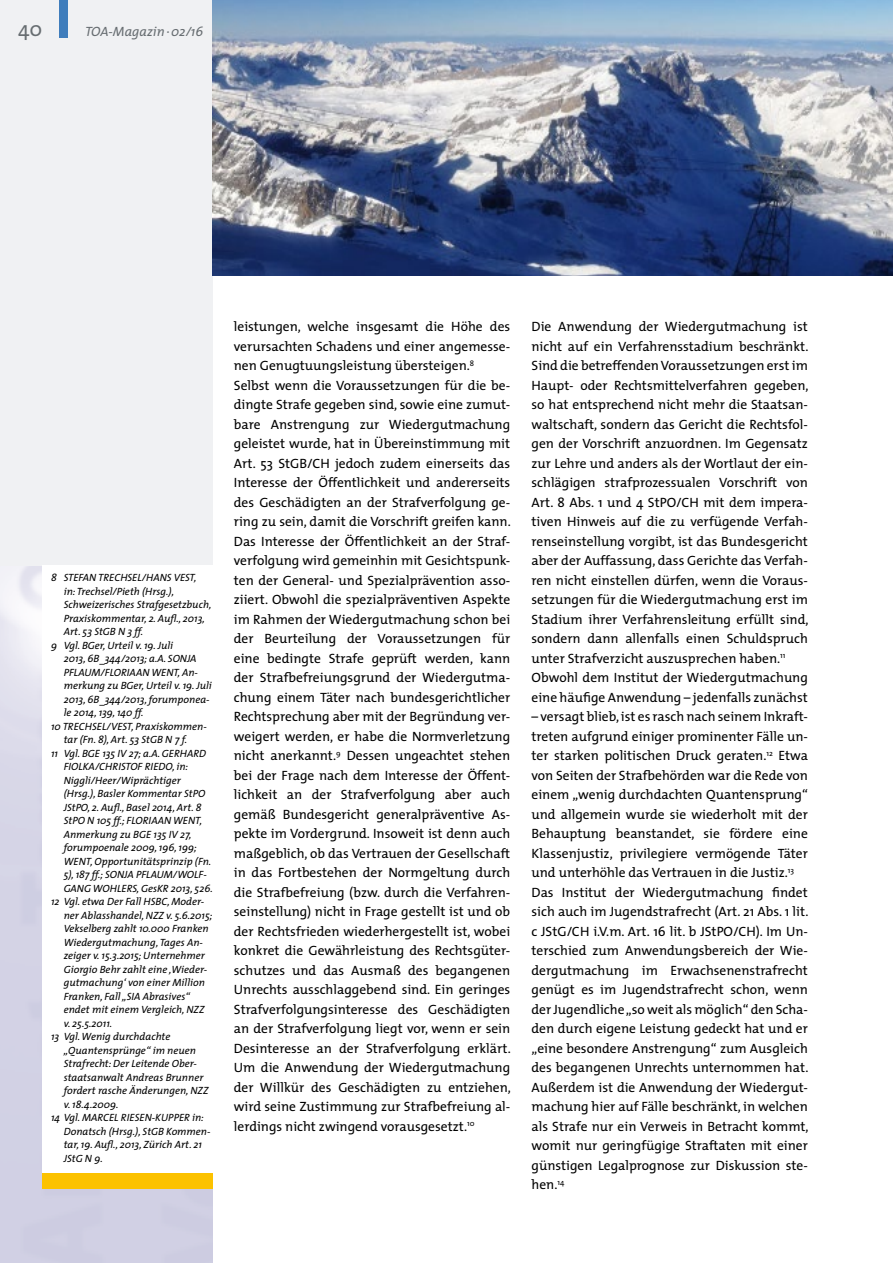
<style>
.page{position:relative;width:893px;height:1263px;background:#fff}
.page>*{position:absolute;margin:0;border:0;box-sizing:border-box;transform-origin:0 0}
.t1{font:21px "The Mix";color:#676d71}
.t2{font:13.5px/19.5px "The Mix";color:#000}
.t3{font:italic 13.5px "The Mix";color:#676d71}
.t4{font:italic 10.5px "The Mix";color:#000}
</style>
<div class="page">
<img style="left:0;top:565px;width:213px;height:698px">
<div style="left:0;top:0;width:213px;height:565px;background:#f0f1f3"></div>
<div style="left:43px;top:1173px;width:170px;height:16px;background:#fcc200"></div>
<div style="left:43px;top:565px;width:172px;height:608px;background:#fff"></div>
<img style="left:213px;top:0;width:680px;height:275px">
<div style="left:60px;top:0;width:8px;height:38px;background:#3f7dbc"></div>
<h1 class="t1" style="left:18px;top:12px;width:26px">40</h1>
<p class="t3" style="left:85px;top:21px;width:120px">TOA-Magazin · 02/16</p>
<p class="t4" style="left:51px;top:569px;width:147px">8 STEFAN TRECHSEL/HANS VEST,</p>
<p class="t4" style="left:64px;top:582px;width:112px">in: Trechsel/Pieth (Hrsg.),</p>
<p class="t4" style="left:64px;top:596px;width:149px">Schweizerisches Strafgesetzbuch,</p>
<p class="t4" style="left:64px;top:609px;width:143px">Praxiskommentar, 2. Aufl., 2013,</p>
<p class="t4" style="left:64px;top:623px;width:81px">Art. 53 StGB N 3 ff.</p>
<p class="t4" style="left:51px;top:636px;width:124px">9 Vgl. BGer, Urteil v. 19. Juli</p>
<p class="t4" style="left:64px;top:650px;width:134px">2013, 6B_344/2013; a.A. SONJA</p>
<p class="t4" style="left:64px;top:663px;width:136px">PFLAUM/FLORIAAN WENT, An-</p>
<p class="t4" style="left:64px;top:677px;width:149px">merkung zu BGer, Urteil v. 19. Juli</p>
<p class="t4" style="left:64px;top:690px;width:147px">2013, 6B_344/2013, forumponea-</p>
<p class="t4" style="left:64px;top:704px;width:81px">le 2014, 139, 140 ff.</p>
<p class="t4" style="left:51px;top:717px;width:157px">10 TRECHSEL/VEST, Praxiskommen-</p>
<p class="t4" style="left:64px;top:731px;width:125px">tar (Fn. 8), Art. 53 StGB N 7 f.</p>
<p class="t4" style="left:51px;top:744px;width:157px">11 Vgl. BGE 135 IV 27; a.A. GERHARD</p>
<p class="t4" style="left:64px;top:758px;width:126px">FIOLKA/CHRISTOF RIEDO, in:</p>
<p class="t4" style="left:64px;top:771px;width:118px">Niggli/Heer/Wiprächtiger</p>
<p class="t4" style="left:64px;top:785px;width:143px">(Hrsg.), Basler Kommentar StPO</p>
<p class="t4" style="left:64px;top:798px;width:139px">JStPO, 2. Aufl., Basel 2014, Art. 8</p>
<p class="t4" style="left:64px;top:812px;width:140px">StPO N 105 ff.; FLORIAAN WENT,</p>
<p class="t4" style="left:64px;top:825px;width:129px">Anmerkung zu BGE 135 IV 27,</p>
<p class="t4" style="left:64px;top:839px;width:134px">forumpoenale 2009, 196, 199;</p>
<p class="t4" style="left:64px;top:852px;width:149px">WENT, Opportunitätsprinzip (Fn.</p>
<p class="t4" style="left:64px;top:866px;width:145px">5), 187 ff.; SONJA PFLAUM/WOLF-</p>
<p class="t4" style="left:64px;top:879px;width:150px">GANG WOHLERS, GesKR 2013, 526.</p>
<p class="t4" style="left:51px;top:893px;width:155px">12 Vgl. etwa Der Fall HSBC, Moder-</p>
<p class="t4" style="left:64px;top:907px;width:150px">ner Ablasshandel, NZZ v. 5.6.2015;</p>
<p class="t4" style="left:64px;top:920px;width:147px">Vekselberg zahlt 10.000 Franken</p>
<p class="t4" style="left:64px;top:934px;width:141px">Wiedergutmachung, Tages An-</p>
<p class="t4" style="left:64px;top:947px;width:143px">zeiger v. 15.3.2015; Unternehmer</p>
<p class="t4" style="left:64px;top:961px;width:145px">Giorgio Behr zahlt eine ‚Wieder-</p>
<p class="t4" style="left:64px;top:974px;width:143px">gutmachung‘ von einer Million</p>
<p class="t4" style="left:64px;top:988px;width:128px">Franken, Fall „SIA Abrasives“</p>
<p class="t4" style="left:64px;top:1001px;width:142px">endet mit einem Vergleich, NZZ</p>
<p class="t4" style="left:64px;top:1015px;width:50px">v. 25.5.2011.</p>
<p class="t4" style="left:51px;top:1028px;width:121px">13 Vgl. Wenig durchdachte</p>
<p class="t4" style="left:64px;top:1042px;width:134px">„Quantensprünge“ im neuen</p>
<p class="t4" style="left:64px;top:1055px;width:135px">Strafrecht: Der Leitende Ober-</p>
<p class="t4" style="left:64px;top:1069px;width:141px">staatsanwalt Andreas Brunner</p>
<p class="t4" style="left:64px;top:1082px;width:146px">fordert rasche Änderungen, NZZ</p>
<p class="t4" style="left:64px;top:1096px;width:56px">v. 18.4.2009.</p>
<p class="t4" style="left:51px;top:1109px;width:154px">14 Vgl. MARCEL RIESEN-KUPPER in:</p>
<p class="t4" style="left:64px;top:1123px;width:148px">Donatsch (Hrsg.), StGB Kommen-</p>
<p class="t4" style="left:64px;top:1136px;width:140px">tar, 19. Aufl., 2013, Zürich Art. 21</p>
<p class="t4" style="left:64px;top:1150px;width:40px">JStG N 9.</p>
<p class="t2" style="left:234px;top:316px;width:279px">leistungen, welche insgesamt die Höhe des verursachten Schadens und einer angemesse&shy;nen Genugtuungsleistung übersteigen. <sup>8<br></sup>Selbst wenn die Voraussetzungen für die be&shy;dingte Strafe gegeben sind, sowie eine zumut&shy;bare Anstrengung zur Wiedergutmachung geleistet wurde, hat in Übereinstimmung mit Art. 53 StGB/CH jedoch zudem einerseits das Interesse der Öffentlichkeit und andererseits des Geschädigten an der Strafverfolgung ge&shy;ring zu sein, damit die Vorschrift greifen kann.<br>Das Interesse der Öffentlichkeit an der Straf&shy;verfolgung wird gemeinhin mit Gesichtspunk&shy;ten der General- und Spezialprävention asso&shy;ziiert. Obwohl die spezialpräventiven Aspekte im Rahmen der Wiedergutmachung schon bei der Beurteilung der Voraussetzungen für eine bedingte Strafe geprüft werden, kann der Strafbefreiungsgrund der Wiedergutma&shy;chung einem Täter nach bundesgerichtlicher Rechtsprechung aber mit der Begründung ver&shy;weigert werden, er habe die Normverletzung nicht anerkannt. <sup>9</sup> Dessen ungeachtet stehen bei der Frage nach dem Interesse der Öffent&shy;lichkeit an der Strafverfolgung aber auch gemäß Bundesgericht generalpräventive As&shy;pekte im Vordergrund. Insoweit ist denn auch maßgeblich, ob das Vertrauen der Gesellschaft in das Fortbestehen der Normgeltung durch die Strafbefreiung (bzw. durch die Verfahren&shy;seinstellung) nicht in Frage gestellt ist und ob der Rechtsfrieden wiederhergestellt ist, wobei konkret die Gewährleistung des Rechtsgüter&shy;schutzes und das Ausmaß des begangenen Unrechts ausschlaggebend sind. Ein geringes Strafverfolgungsinteresse des Geschädigten an der Strafverfolgung liegt vor, wenn er sein Desinteresse an der Strafverfolgung erklärt.<br>Um die Anwendung der Wiedergutmachung der Willkür des Geschädigten zu entziehen, wird seine Zustimmung zur Strafbefreiung al&shy;lerdings nicht zwingend vorausgesetzt.<sup>10</sup></p>
<p class="t2" style="left:531px;top:316px;width:279px">Die Anwendung der Wiedergutmachung ist nicht auf ein Verfahrensstadium beschränkt.<br>Sind die betreffenden Voraussetzungen erst im Haupt- oder Rechtsmittelverfahren gegeben, so hat entsprechend nicht mehr die Staatsan&shy;waltschaft, sondern das Gericht die Rechtsfol&shy;gen der Vorschrift anzuordnen. Im Gegensatz zur Lehre und anders als der Wortlaut der ein&shy;schlägigen strafprozessualen Vorschrift von Art. 8 Abs. 1 und 4 StPO/CH mit dem impera&shy;tiven Hinweis auf die zu verfügende Verfah&shy;renseinstellung vorgibt, ist das Bundesgericht aber der Auffassung, dass Gerichte das Verfah&shy;ren nicht einstellen dürfen, wenn die Voraus&shy;setzungen für die Wiedergutmachung erst im Stadium ihrer Verfahrensleitung erfüllt sind, sondern dann allenfalls einen Schuldspruch unter Strafverzicht auszusprechen haben. <sup>11<br></sup>Obwohl dem Institut der Wiedergutmachung eine häufige Anwendung – jedenfalls zunächst</p>
<p class="t2" style="left:531px;top:706px;width:279px">– versagt blieb, ist es rasch nach seinem Inkraft&shy;treten aufgrund einiger prominenter Fälle un&shy;ter starken politischen Druck geraten. <sup>12</sup> Etwa von Seiten der Strafbehörden war die Rede von einem „wenig durchdachten Quantensprung“ und allgemein wurde sie wiederholt mit der Behauptung beanstandet, sie fördere eine Klassenjustiz, privilegiere vermögende Täter und unterhöhle das Vertrauen in die Justiz. <sup>13<br></sup>Das Institut der Wiedergutmachung findet sich auch im Jugendstrafrecht (Art. 21 Abs. 1 lit. c JStG/CH i.V.m. Art. 16 lit. b JStPO/CH). Im Un&shy;terschied zum Anwendungsbereich der Wie&shy;dergutmachung im Erwachsenenstrafrecht genügt es im Jugendstrafrecht schon, wenn der Jugendliche „so weit als möglich“ den Scha&shy;den durch eigene Leistung gedeckt hat und er „eine besondere Anstrengung“ zum Ausgleich des begangenen Unrechts unternommen hat.<br>Außerdem ist die Anwendung der Wiedergut&shy;machung hier auf Fälle beschränkt, in welchen als Strafe nur ein Verweis in Betracht kommt, womit nur geringfügige Straftaten mit einer günstigen Legalprognose zur Diskussion ste&shy;hen.<sup>14</sup></p>
</div>
